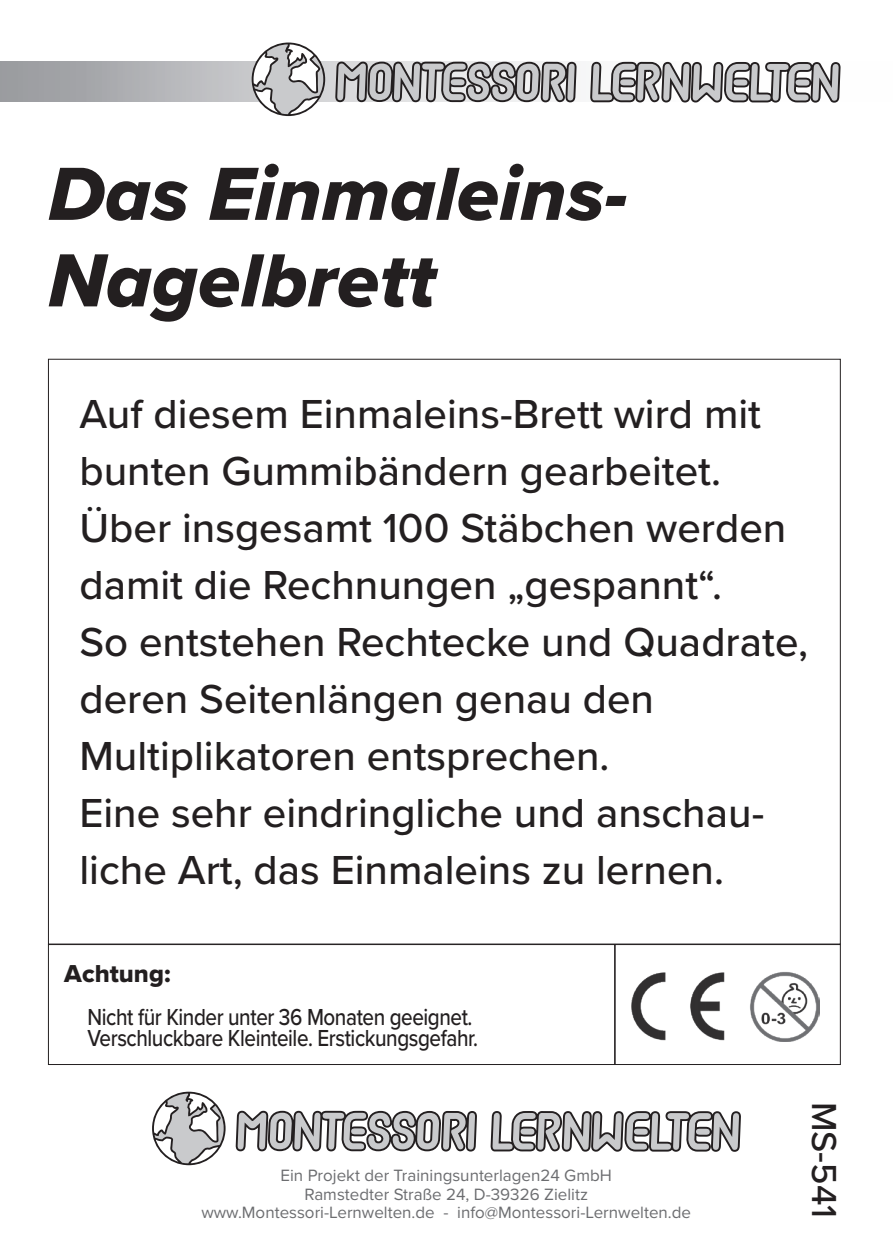
<style>
.page{position:relative;width:893px;height:1259px;background:#fff}
.page>*{position:absolute;margin:0;border:0;box-sizing:border-box;transform-origin:0 0}
.t1{font:78px/86.4px "Proxima Nova Extrabld It";color:#231f20}
.t2{font:500 42px/57px "Proxima Nova";color:#231f20}
.t3{font:500 36px "Proxima Nova";color:#231f20}
.t4{font:25.5px "Proxima Nova Extrabld";color:#231f20}
.t5{font:500 24px/21px "Proxima Nova";letter-spacing:-.02em;color:#231f20;scale:.86 1}
.t6{font:17.1px/18.3px "Proxima Nova";color:#6c6d70;text-align:center}
</style>
<div class="page">
<div style="left:615px;top:944px;width:226px;height:120px;border:1px solid #231f20"></div>
<img style="left:750px;top:972px;width:69px;height:69px">
<svg style="left:234px;top:943px;width:510px;height:209px"></svg>
<svg style="left:152px;top:1091px;width:74px;height:74px"></svg>
<svg style="left:238px;top:1112px;width:501px;height:38px"></svg>
<svg style="left:154px;top:1093px;width:70px;height:70px"></svg>
<svg style="left:0;top:61px;width:333px;height:41px"></svg>
<svg style="left:333px;top:61px;width:508px;height:42px"></svg>
<svg style="left:252px;top:43px;width:73px;height:73px"></svg>
<svg style="left:337px;top:64px;width:502px;height:37px"></svg>
<svg style="left:254px;top:44px;width:69px;height:70px"></svg>
<h1 class="t1" style="left:48px;top:149px;width:581px">Das Einmaleins-<br>Nagelbrett</h1>
<p class="t2" style="left:79px;top:384px;width:730px">Auf diesem Einmaleins-Brett wird mit bunten Gummibändern gearbeitet.<br>Über insgesamt 100 Stäbchen werden damit die Rechnungen „gespannt“.<br>So entstehen Rechtecke und Quadrate, deren Seitenlängen genau den Multiplikatoren entsprechen.<br>Eine sehr eindringliche und anschau&shy;liche Art, das Einmaleins zu lernen.</p>
<p class="t4" style="left:64px;top:954px;width:108px">Achtung:</p>
<p class="t5" style="left:88px;top:1005px;width:455px">Nicht für Kinder unter 36 Monaten geeignet.<br>Verschluckbare Kleinteile. Erstickungsgefahr.</p>
<p class="t6" style="left:201px;top:1165px;width:491px">Ein Projekt der Trainingsunterlagen24 GmbH<br>Ramstedter Straße 24, D-39326 Zielitz www.Montessori-Lernwelten.de - info@Montessori-Lernwelten.de</p>
<p class="t3" style="left:851px;top:1101px;width:118px;rotate:90deg">MS-541</p>
</div>
